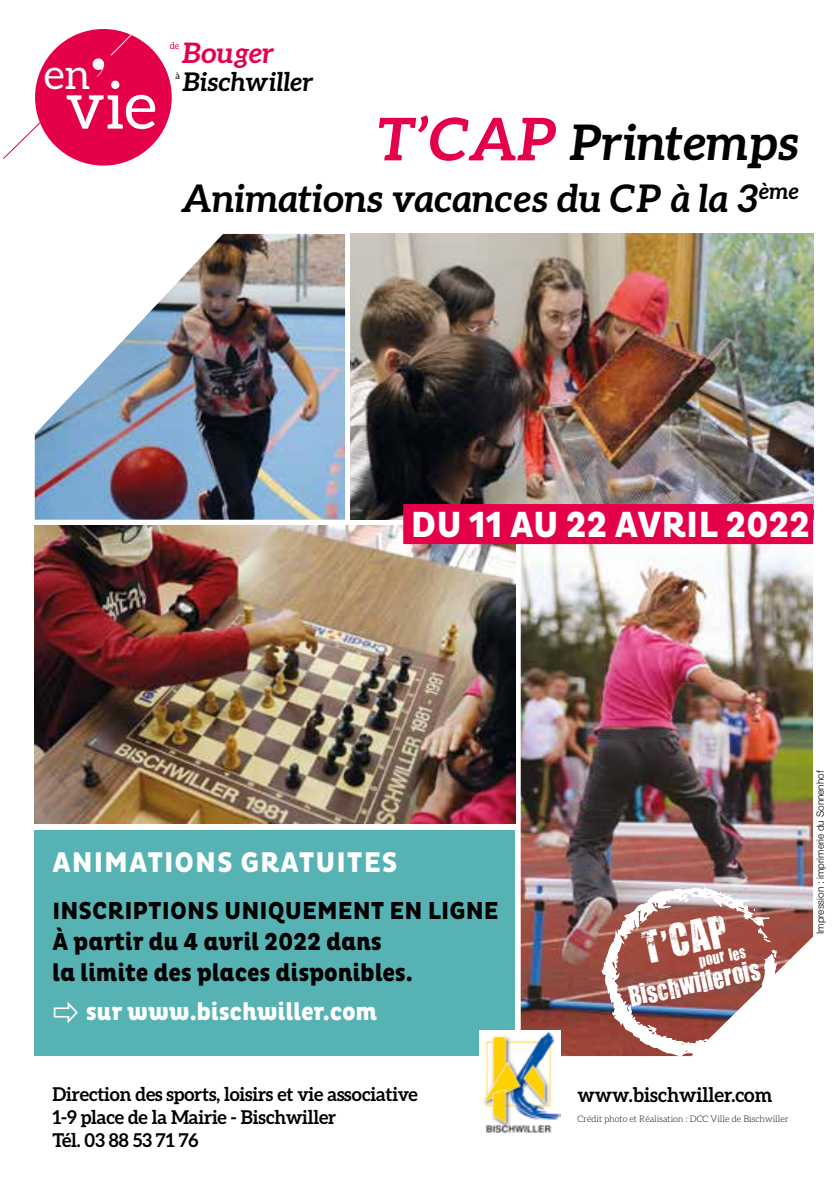
<style>
.page{position:relative;width:840px;height:1191px;background:#fff}
.page>*{position:absolute;margin:0;border:0;box-sizing:border-box;transform-origin:0 0}
.t1{font:65.8px "Aleo";color:#fff}
.t2{font:italic 700 49px "Aleo";letter-spacing:-.01em;color:#000}
.t3{font:italic 700 38px "Aleo";color:#000}
.t4{font:38px "You Are Loved";color:#fff}
.t5{font:800 37px "Pluto Cond";letter-spacing:-.01em;color:#fff}
.t6{font:800 29px "Pluto Cond";letter-spacing:.035em;color:#fff}
.t7{font:italic 700 28.2px "Aleo";color:#e5004a}
.t8{font:italic 700 25.6px "Aleo";color:#000}
.t9{font:800 25px/30.8px "Pluto Cond";letter-spacing:-.01em;color:#000}
.t10{font:800 25px "Pluto Cond";letter-spacing:-.01em;color:#fff}
.t11{font:23.8px "You Are Loved";color:#fff}
.t12{font:700 20px "Aleo";color:#000}
.t13{font:700 19px/22.8px "Aleo";letter-spacing:-.01em;color:#000}
.t14{font:14.2px "You Are Loved";color:#fff}
.t15{font:300 10px "Helvetica Neue LT Std";color:#000}
.t16{font:9.2px "Aleo";color:#e5004a}
.t17{font:9.2px "Aleo";color:#000}
.t18{font:300 9px "Aleo";color:#000}
.s1{font-family:"Arg";font-size:82px}
.s2{font-size:58.8px;color:#e5004a}
.s3{font-size:24px}
</style>
<div class="page">
<div style="left:35px;top:831px;width:479px;height:225px;background:#57b2b4"></div>
<img style="left:35px;top:525px;width:479px;height:298px">
<img style="left:35px;top:234px;width:310px;height:286px">
<img style="left:520px;top:544px;width:292px;height:486px">
<img style="left:350px;top:234px;width:462px;height:286px">
<img style="left:528px;top:881px;width:163px;height:237px">
<img style="left:602px;top:876px;width:191px;height:180px">
<div style="left:35px;top:29px;width:137px;height:137px;background:#e5004a;border-radius:50%"></div>
<svg style="left:109px;top:29px;width:50px;height:28px"></svg>
<svg style="left:3px;top:122px;width:38px;height:37px"></svg>
<img style="left:479px;top:1030px;width:81px;height:103px">
<div style="left:403px;top:504px;width:409px;height:40px;background:#e5004a"></div>
<svg style="left:54px;top:1002px;width:24px;height:21px"></svg>
<h1 class="t1" style="left:44px;top:68px;width:114px">vie<span class="s1">'</span><sup>en</sup></h1>
<p class="t16" style="left:170px;top:41px;width:11px">de</p>
<p class="t17" style="left:175px;top:70px;width:6px">à</p>
<h3 class="t7" style="left:181px;top:37px;width:95px">Bouger</h3>
<h3 class="t8" style="left:182px;top:67px;width:133px">Bischwiller</h3>
<h2 class="t2" style="left:377px;top:114px;width:422px"><span class="s2">T’CAP</span> Printemps</h2>
<h3 class="t3" style="left:180px;top:176px;width:619px">Animations vacances du CP à la 3<sup>ème</sup></h3>
<h3 class="t5" style="left:410px;top:503px;width:400px">DU 11 AU 22 AVRIL 2022</h3>
<h3 class="t6" style="left:52px;top:846px;width:346px">ANIMATIONS GRATUITES</h3>
<h3 class="t9" style="left:52px;top:896px;width:447px"><span class="s3">I</span>NSCRIPTIONS UNIQUEMENT EN LIGNE<br>À partir du 4 avril 2022 dans<br>la limite des places disponibles.</h3>
<h3 class="t10" style="left:86px;top:996px;width:293px">sur www.bischwiller.com</h3>
<h3 class="t4" style="left:637px;top:922px;width:86px;rotate:-12deg">T’CAP</h3>
<p class="t11" style="left:625px;top:980px;width:135px;rotate:-12deg">Bischwillerois</p>
<p class="t14" style="left:697px;top:951px;width:48px;rotate:-12deg">pour les</p>
<p class="t13" style="left:52px;top:1082px;width:367px">Direction des sports, loisirs et vie associative<br>1-9 place de la Mairie - Bischwiller<br>Tél. 03 88 53 71 76</p>
<p class="t12" style="left:577px;top:1083px;width:196px">www.bischwiller.com</p>
<p class="t18" style="left:577px;top:1114px;width:213px">Crédit photo et Réalisation : DCC Ville de Bischwiller</p>
<p class="t15" style="left:813px;top:934px;width:165px;rotate:-90deg">Impression : imprimerie du Sonnenhof</p>
</div>
